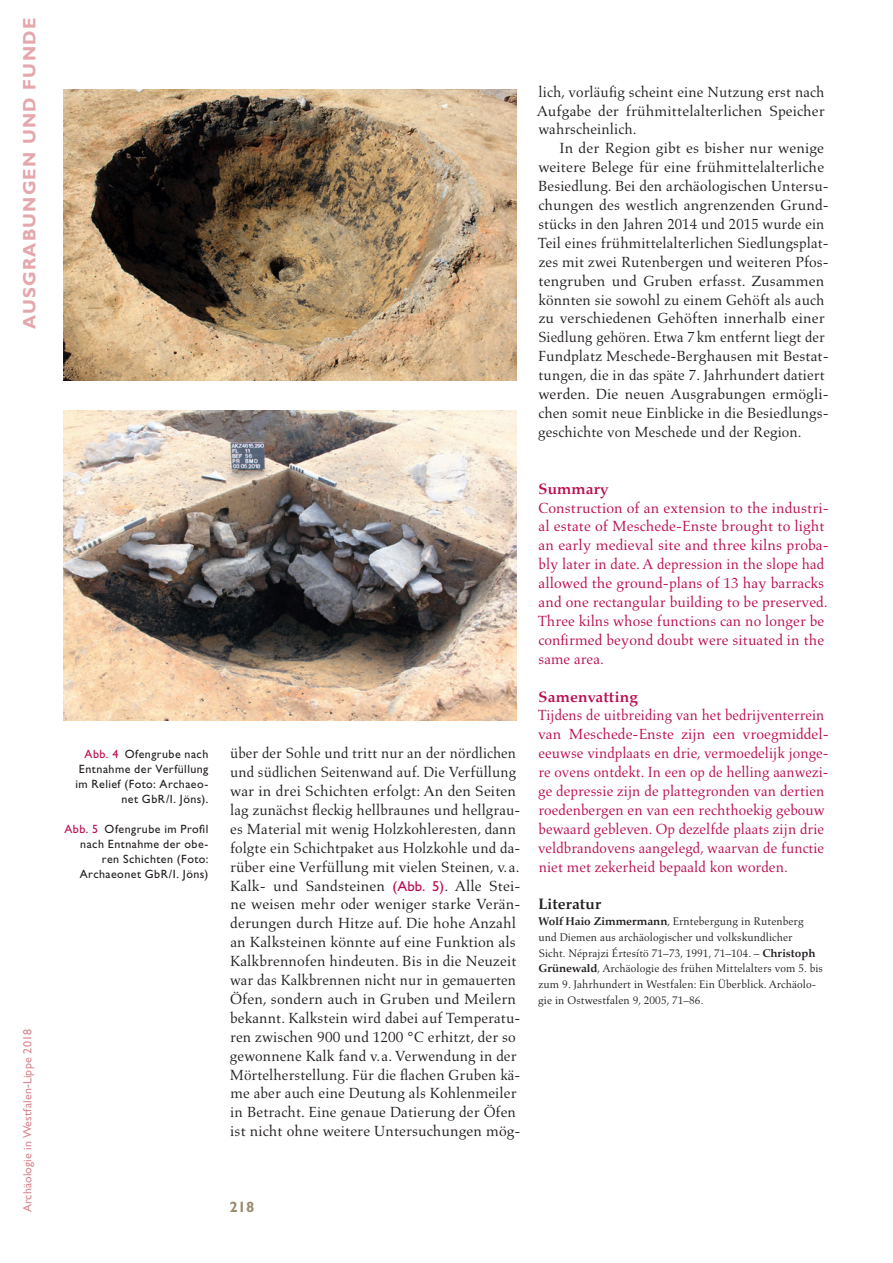
<style>
.page{position:relative;width:893px;height:1263px;background:#fff}
.page>*{position:absolute;margin:0;border:0;box-sizing:border-box;transform-origin:0 0}
.t1{font:18px "Gill Sans Std Bold 5";letter-spacing:.07em;color:#e3a7ac}
.t2{font:15px/18.9px "Aldus LT Std";letter-spacing:.005em;color:#231f20}
.t3{font:15px/18.9px "Aldus LT Std";letter-spacing:.005em;color:#ba0e51}
.t4{font:700 15px "Aldus Nova";letter-spacing:.015em;color:#ba0e51}
.t5{font:700 15px "Aldus Nova";letter-spacing:.015em;color:#231f20}
.t6{font:700 15px "Gill Sans Std";color:#9c8c6f}
.t7{font:12px/15px "Gill Sans Std";letter-spacing:.04em;color:#231f20;text-align:right}
.t8{font:12px "Gill Sans Std 5";letter-spacing:.01em;color:#d88a93}
.t9{font:11.25px/15.8px "Aldus LT Std";letter-spacing:.01em;color:#231f20}
.s1{color:#ba0e51}
.s2{font-family:"Gill Sans Std";font-size:14.4px;color:#ba0e51}
.s3{font-family:"Aldus Nova";font-weight:700}
</style>
<div class="page">
<img style="left:64px;top:90px;width:453px;height:290px">
<img style="left:64px;top:411px;width:453px;height:309px">
<p class="t1" style="left:19px;top:329px;width:312px;rotate:-90deg">AUSGRABUNGEN UND FUNDE</p>
<p class="t8" style="left:21px;top:1212px;width:184px;rotate:-90deg">Archäologie in Westfalen-Lippe 2018</p>
<p class="t7" style="left:75px;top:747px;width:134px"><span class="s1">Abb. 4</span> Ofengrube nach<br>Entnahme der Verfüllung im Relief (Foto: Archaeo&shy;net GbR/I. Jöns).</p>
<p class="t7" style="left:64px;top:822px;width:145px"><span class="s1">Abb. 5</span> Ofengrube im Profil nach Entnahme der obe&shy;ren Schichten (Foto:<br>Archaeonet GbR/I. Jöns)</p>
<p class="t2" style="left:230px;top:744px;width:292px">über der Sohle und tritt nur an der nördlichen und südlichen Seitenwand auf. Die Verfüllung war in drei Schichten erfolgt: An den Seiten lag zunächst fleckig hellbraunes und hellgrau&shy;es Material mit wenig Holzkohleresten, dann folgte ein Schichtpaket aus Holzkohle und da&shy;rüber eine Verfüllung mit vielen Steinen, v.a.<br>Kalk- und Sandsteinen <span class="s2">(Abb. 5)</span>. Alle Stei&shy;ne weisen mehr oder weniger starke Verän&shy;derungen durch Hitze auf. Die hohe Anzahl an Kalksteinen könnte auf eine Funktion als Kalkbrennofen hindeuten. Bis in die Neuzeit war das Kalkbrennen nicht nur in gemauerten Öfen, sondern auch in Gruben und Meilern bekannt. Kalkstein wird dabei auf Temperatu&shy;ren zwischen 900 und 1200 °C erhitzt, der so gewonnene Kalk fand v.a. Verwendung in der Mörtelherstellung. Für die flachen Gruben kä&shy;me aber auch eine Deutung als Kohlenmeiler in Betracht. Eine genaue Datierung der Öfen ist nicht ohne weitere Untersuchungen mög-</p>
<p class="t2" style="left:537px;top:82px;width:290px;text-align:justify">lich, vorläufig scheint eine Nutzung erst nach Aufgabe der frühmittelalterlichen Speicher wahrscheinlich.</p>
<p class="t2" style="left:538px;top:139px;width:293px;text-indent:22px">In der Region gibt es bisher nur wenige weitere Belege für eine frühmittelalterliche Besiedlung. Bei den archäologischen Untersu&shy;chungen des westlich angrenzenden Grund&shy;stücks in den Jahren 2014 und 2015 wurde ein Teil eines frühmittelalterlichen Siedlungsplat&shy;zes mit zwei Rutenbergen und weiteren Pfos&shy;tengruben und Gruben erfasst. Zusammen könnten sie sowohl zu einem Gehöft als auch zu verschiedenen Gehöften innerhalb einer Siedlung gehören. Etwa 7 km entfernt liegt der Fundplatz Meschede-Berghausen mit Bestat&shy;tungen, die in das späte 7. Jahrhundert datiert werden. Die neuen Ausgrabungen ermögli&shy;chen somit neue Einblicke in die Besiedlungs&shy;geschichte von Meschede und der Region.</p>
<p class="t4" style="left:538px;top:480px;width:71px">Summary</p>
<p class="t3" style="left:538px;top:498px;width:293px">Construction of an extension to the industri&shy;al estate of Meschede-Enste brought to light an early medieval site and three kilns proba&shy;bly later in date. A depression in the slope had allowed the ground-plans of 13 hay barracks and one rectangular building to be preserved.<br>Three kilns whose functions can no longer be confirmed beyond doubt were situated in the same area.</p>
<p class="t4" style="left:538px;top:687px;width:101px">Samenvatting</p>
<p class="t3" style="left:538px;top:706px;width:293px">Tijdens de uitbreiding van het bedrijventerrein van Meschede-Enste zijn een vroegmiddel&shy;eeuwse vindplaats en drie, vermoedelijk jonge&shy;re ovens ontdekt. In een op de helling aanwezi&shy;ge depressie zijn de plattegronden van dertien roedenbergen en van een rechthoekig gebouw bewaard gebleven. Op dezelfde plaats zijn drie veldbrandovens aangelegd, waarvan de functie niet met zekerheid bepaald kon worden.</p>
<p class="t5" style="left:538px;top:895px;width:64px">Literatur</p>
<p class="t9" style="left:538px;top:914px;width:286px"><span class="s3">Wolf Haio Zimmermann</span>, Erntebergung in Rutenberg und Diemen aus archäologischer und volkskundlicher<br>Sicht. Néprajzi Értesítö 71–73, 1991, 71–104. – <span class="s3">Christoph Grünewald</span>, Archäologie des frühen Mittelalters vom 5. bis zum 9. Jahrhundert in Westfalen: Ein Überblick. Archäolo&shy;gie in Ostwestfalen 9, 2005, 71–86.</p>
<p class="t6" style="left:230px;top:1198px;width:26px">218</p>
</div>
